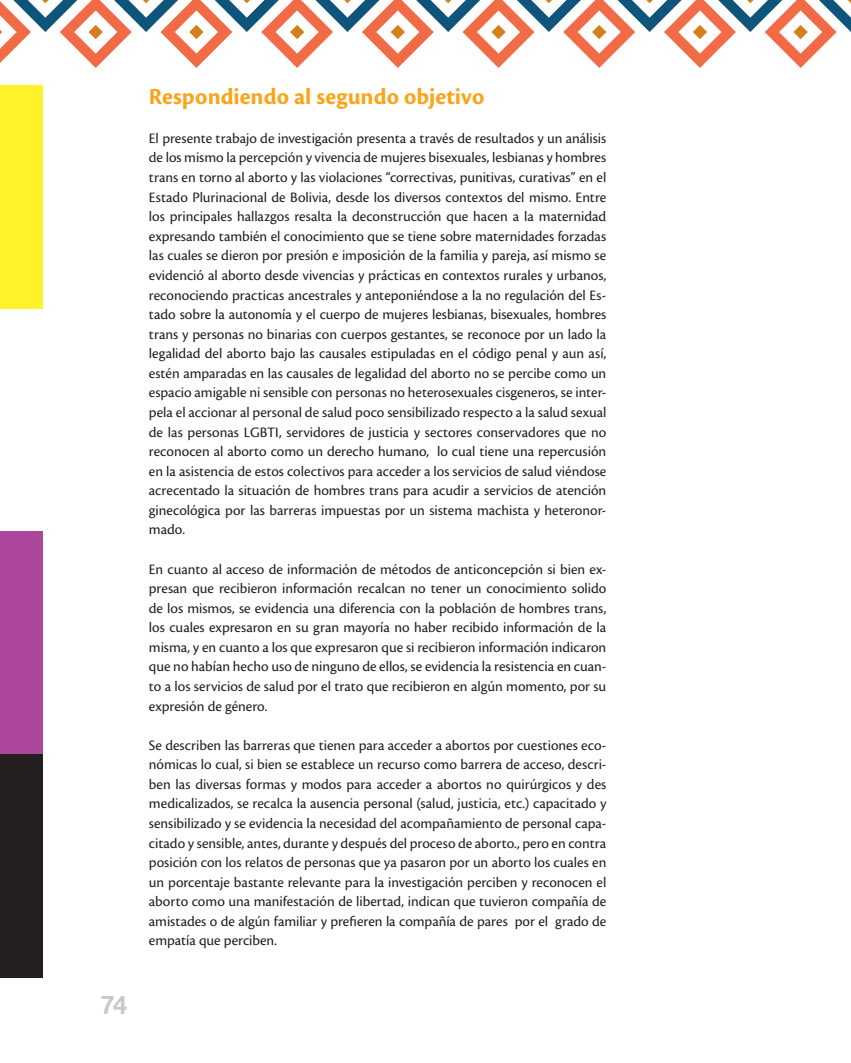
<style>
.page{position:relative;width:851px;height:1063px;background:#fff}
.page>*{position:absolute;margin:0;border:0;box-sizing:border-box;transform-origin:0 0}
.t1{font:700 25.5px "Helvetica Neue CE";color:#c7c8ca}
.t2{font:700 24px "Cronos Pro";letter-spacing:.005em;color:#f9a51b}
.t3{font:15px/19.5px "Cronos Pro";color:#231f20;text-align:justify}
</style>
<div class="page">
<div style="left:0;top:85px;width:43px;height:223px;background:#fff229"></div>
<div style="left:0;top:531px;width:43px;height:224px;background:#ab469a"></div>
<div style="left:0;top:755px;width:43px;height:223px;background:#231f20"></div>
<svg style="left:0;top:0;width:850px;height:68px"></svg>
<h1 class="t1" style="left:100px;top:989px;width:28px">74</h1>
<p class="t2" style="left:149px;top:83px;width:337px">Respondiendo al segundo objetivo</p>
<p class="t3" style="left:149px;top:129px;width:459px">El presente trabajo de investigación presenta a través de resultados y un análisis de los mismo la percepción y vivencia de mujeres bisexuales, lesbianas y hombres trans en torno al aborto y las violaciones “correctivas, punitivas, curativas” en el Estado Plurinacional de Bolivia, desde los diversos contextos del mismo. Entre los principales hallazgos resalta la deconstrucción que hacen a la maternidad expresando también el conocimiento que se tiene sobre maternidades forzadas las cuales se dieron por presión e imposición de la familia y pareja, así mismo se evidenció al aborto desde vivencias y prácticas en contextos rurales y urbanos, reconociendo practicas ancestrales y anteponiéndose a la no regulación del Es&shy;tado sobre la autonomía y el cuerpo de mujeres lesbianas, bisexuales, hombres trans y personas no binarias con cuerpos gestantes, se reconoce por un lado la legalidad del aborto bajo las causales estipuladas en el código penal y aun así, estén amparadas en las causales de legalidad del aborto no se percibe como un espacio amigable ni sensible con personas no heterosexuales cisgeneros, se inter&shy;pela el accionar al personal de salud poco sensibilizado respecto a la salud sexual de las personas LGBTI, servidores de justicia y sectores conservadores que no reconocen al aborto como un derecho humano, lo cual tiene una repercusión en la asistencia de estos colectivos para acceder a los servicios de salud viéndose acrecentado la situación de hombres trans para acudir a servicios de atención ginecológica por las barreras impuestas por un sistema machista y heteronor&shy;mado.</p>
<p class="t3" style="left:149px;top:559px;width:459px">En cuanto al acceso de información de métodos de anticoncepción si bien ex&shy;presan que recibieron información recalcan no tener un conocimiento solido de los mismos, se evidencia una diferencia con la población de hombres trans, los cuales expresaron en su gran mayoría no haber recibido información de la misma, y en cuanto a los que expresaron que si recibieron información indicaron que no habían hecho uso de ninguno de ellos, se evidencia la resistencia en cuan&shy;to a los servicios de salud por el trato que recibieron en algún momento, por su expresión de género.</p>
<p class="t3" style="left:149px;top:735px;width:459px">Se describen las barreras que tienen para acceder a abortos por cuestiones eco&shy;nómicas lo cual, si bien se establece un recurso como barrera de acceso, descri&shy;ben las diversas formas y modos para acceder a abortos no quirúrgicos y des medicalizados, se recalca la ausencia personal (salud, justicia, etc.) capacitado y sensibilizado y se evidencia la necesidad del acompañamiento de personal capa&shy;citado y sensible, antes, durante y después del proceso de aborto., pero en contra posición con los relatos de personas que ya pasaron por un aborto los cuales en un porcentaje bastante relevante para la investigación perciben y reconocen el aborto como una manifestación de libertad, indican que tuvieron compañía de amistades o de algún familiar y prefieren la compañía de pares por el grado de empatía que perciben.</p>
</div>
